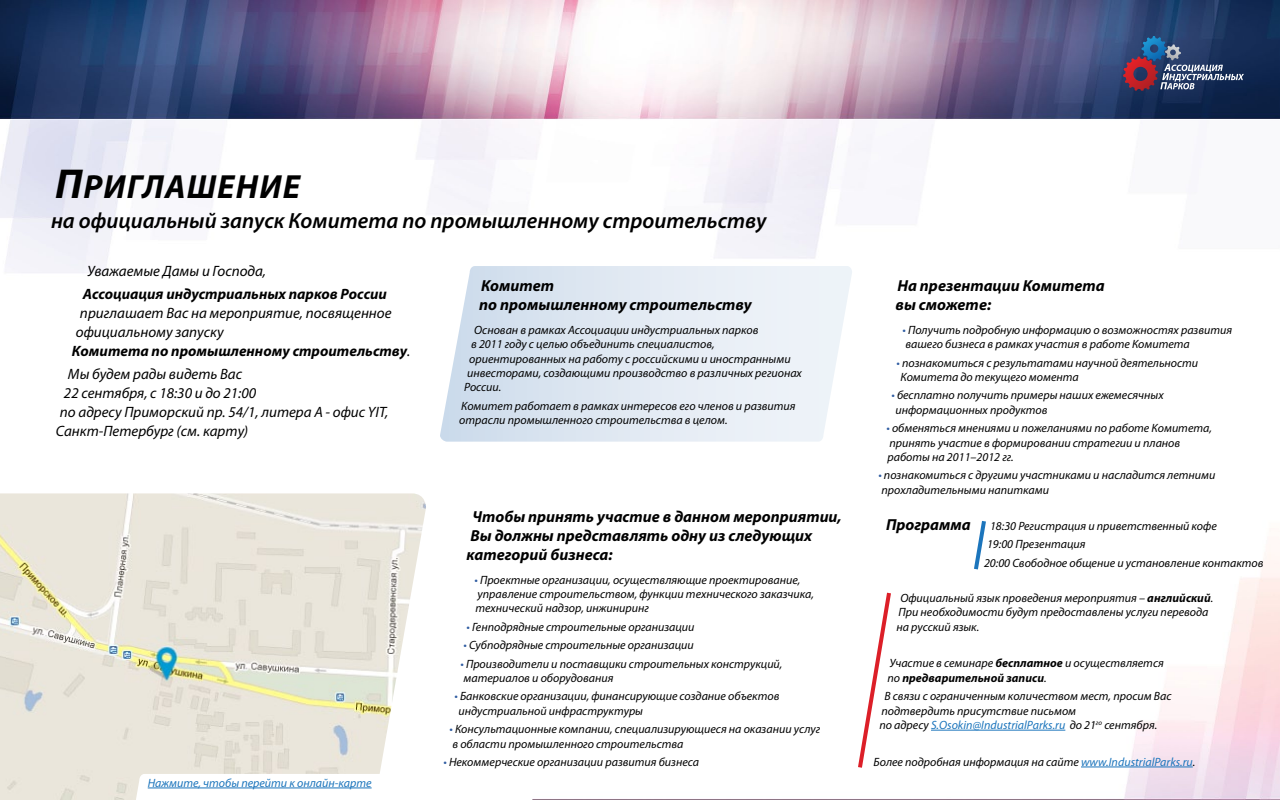
<style>
.page{position:relative;width:1280px;height:800px;background:#fff}
.page>*{position:absolute;margin:0;border:0;box-sizing:border-box;transform-origin:0 0}
.t1{font:italic 700 33.6px "Myriad Pro";letter-spacing:.035em;color:#000}
.t2{font:italic 600 22px "Myriad Pro";color:#000}
.t3{font:italic 700 16px/19.2px "Myriad Pro";color:#000}
.t4{font:italic 15px/19px "Myriad Pro";color:#000}
.t5{font:italic 700 15px "Myriad Pro";color:#000}
.t6{font:italic 12px/14.4px "Myriad Pro";color:#000}
.t7{font:italic 12px "Myriad Pro";color:#1c75bc}
.s1{font-size:42px}
.s2{font-weight:700}
.s3{color:#305da2}
.s4{color:#1c75bc}
</style>
<div class="page">
<img style="left:0;top:0;width:1280px;height:800px">
<svg style="left:440px;top:266px;width:412px;height:176px"></svg>
<svg style="left:1123px;top:36px;width:121px;height:55px"></svg>
<hr style="left:931px;top:730px;width:134px;height:1px;background:#1c75bc">
<hr style="left:1081px;top:767px;width:112px;height:1px;background:#1c75bc">
<svg style="left:855px;top:588px;width:39px;height:184px"></svg>
<svg style="left:971px;top:517px;width:18px;height:57px"></svg>
<img style="left:0;top:493px;width:426px;height:307px">
<svg style="left:114px;top:774px;width:422px;height:26px"></svg>
<hr style="left:148px;top:788px;width:224px;height:1px;background:#1c75bc">
<h1 class="t1" style="left:55px;top:165px;width:247px"><span class="s1">П</span>риглашение</h1>
<h2 class="t2" style="left:51px;top:207px;width:717px">на официальный запуск Комитета по промышленному строительству</h2>
<p class="t4" style="left:87px;top:261px;width:181px">Уважаемые Дамы и Господа,</p>
<p class="t5" style="left:83px;top:284px;width:305px">Ассоциация индустриальных парков России</p>
<p class="t4" style="left:72px;top:303px;width:340px;text-indent:8px">приглашает Вас на мероприятие, посвященное официальному запуску<br><span class="s2">Комитета по промышленному строительству</span>.</p>
<p class="t4" style="left:68px;top:364px;width:176px">Мы будем рады видеть Вас</p>
<p class="t4" style="left:64px;top:383px;width:194px">22 сентября, с 18:30 и до 21:00</p>
<p class="t4" style="left:60px;top:402px;width:330px">по адресу Приморский пр. 54/1, литера А - офис YIT,</p>
<p class="t4" style="left:56px;top:421px;width:194px">Санкт-Петербург (см. карту)</p>
<h3 class="t3" style="left:479px;top:276px;width:274px">Комитет<br>по промышленному строительству</h3>
<p class="t6" style="left:474px;top:322px;width:286px">Основан в рамках Ассоциации индустриальных парков</p>
<p class="t6" style="left:471px;top:337px;width:245px">в 2011 году с целью объединить специалистов,</p>
<p class="t6" style="left:469px;top:351px;width:323px">ориентированных на работу с российскими и иностранными</p>
<p class="t6" style="left:467px;top:366px;width:336px">инвесторами, создающими производство в различных регионах</p>
<p class="t6" style="left:464px;top:380px;width:39px">России.</p>
<p class="t6" style="left:459px;top:398px;width:338px">Комитет работает в рамках интересов его членов и развития отрасли промышленного строительства в целом.</p>
<p class="t7" style="left:148px;top:775px;width:225px">Нажмите, чтобы перейти к онлайн-карте</p>
<h3 class="t3" style="left:466px;top:506px;width:377px;text-indent:6px">Чтобы принять участие в данном мероприятии,<br>Вы должны представлять одну из следующих категорий бизнеса:</h3>
<p class="t6" style="left:474px;top:572px;width:341px"><span class="s3">•</span> Проектные организации, осуществляющие проектирование, управление строительством, функции технического заказчика, технический надзор, инжиниринг</p>
<p class="t6" style="left:466px;top:619px;width:230px"><span class="s3">•</span> Генподрядные строительные организации</p>
<p class="t6" style="left:463px;top:638px;width:232px"><span class="s3">•</span> Субподрядные строительные организации</p>
<p class="t6" style="left:460px;top:656px;width:324px"><span class="s3">•</span> Производители и поставщики строительных конструкций, материалов и оборудования</p>
<p class="t6" style="left:458px;top:689px;width:322px;text-indent:-4px"><span class="s3">•</span> Банковские организации, финансирующие создание объектов индустриальной инфраструктуры</p>
<p class="t6" style="left:449px;top:722px;width:372px"><span class="s3">•</span> Консультационные компании, специализирующиеся на оказании услуг в области промышленного строительства</p>
<p class="t6" style="left:443px;top:755px;width:257px"><span class="s3">•</span> Некоммерческие организации развития бизнеса</p>
<h3 class="t3" style="left:896px;top:276px;width:211px">На презентации Комитета вы сможете:</h3>
<p class="t6" style="left:902px;top:322px;width:331px"><span class="s3">•</span> Получить подробную информацию о возможностях развития вашего бизнеса в рамках участия в работе Комитета</p>
<p class="t6" style="left:900px;top:355px;width:299px;text-indent:-4px"><span class="s3">•</span> познакомиться с результатами научной деятельности<br>Комитета до текущего момента</p>
<p class="t6" style="left:895px;top:388px;width:270px;text-indent:-4px"><span class="s3">•</span> бесплатно получить примеры наших ежемесячных информационных продуктов</p>
<p class="t6" style="left:886px;top:421px;width:327px"><span class="s3">•</span> обменяться мнениями и пожеланиями по работе Комитета, принять участие в формировании стратегии и планов работы на 2011–2012 гг.</p>
<p class="t6" style="left:878px;top:468px;width:339px"><span class="s3">•</span> познакомиться с другими участниками и насладится летними прохладительными напитками</p>
<h3 class="t3" style="left:886px;top:515px;width:86px">Программа</h3>
<p class="t6" style="left:984px;top:517px;width:281px;line-height:18.4px;text-indent:6px">18:30 Регистрация и приветственный кофе<br>19:00 Презентация<br>20:00 Свободное общение и установление контактов</p>
<p class="t6" style="left:896px;top:590px;width:318px;text-indent:4px">Официальный язык проведения мероприятия – <span class="s2">английский</span>.<br>При необходимости будут предоставлены услуги перевода на русский язык.</p>
<p class="t6" style="left:887px;top:656px;width:278px">Участие в семинаре <span class="s2">бесплатное</span> и осуществляется по <span class="s2">предварительной записи</span>.</p>
<p class="t6" style="left:879px;top:689px;width:294px;text-indent:5px">В связи с ограниченным количеством мест, просим Вас подтвердить присутствие письмом<br>по адресу <span class="s4">S.Osokin@IndustrialParks.ru</span> до 21<sup>го</sup> сентября.</p>
<p class="t6" style="left:873px;top:754px;width:323px">Более подробная информация на сайте <span class="s4">www.IndustrialParks.ru</span>.</p>
</div>
